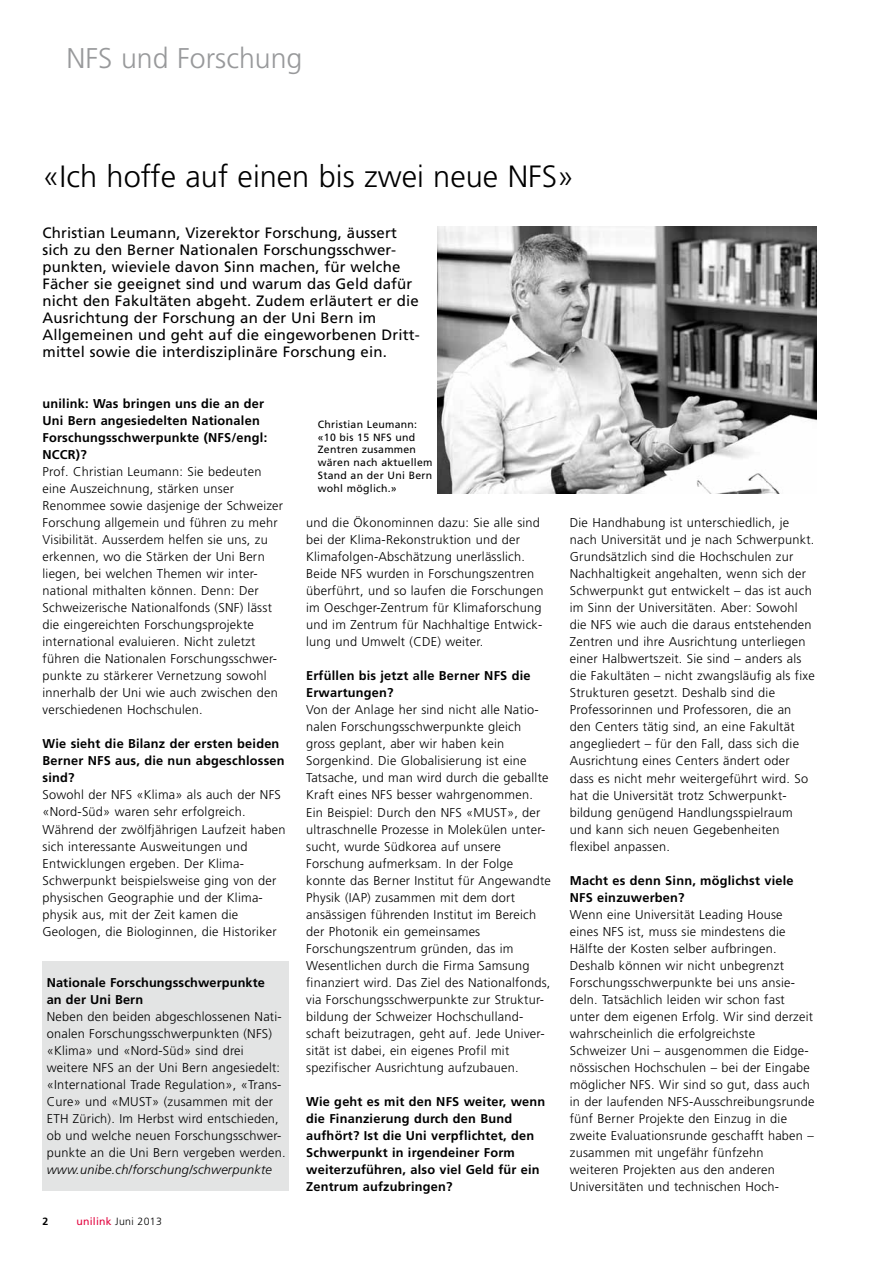
<style>
.page{position:relative;width:893px;height:1263px;background:#fff}
.page>*{position:absolute;margin:0;border:0;box-sizing:border-box;transform-origin:0 0}
.t1{font:300 30.75px "Frutiger";color:#000}
.t2{font:300 28.5px "Frutiger";color:#98999b}
.t3{font:15px/17px "Frutiger";letter-spacing:.01em;color:#000}
.t4{font:300 12.75px/17px "Frutiger";letter-spacing:.02em;color:#000}
.t5{font:700 12.75px/17px "Frutiger";letter-spacing:.015em;color:#000}
.t6{font:italic 300 12.75px "Frutiger";letter-spacing:.02em;color:#000}
.t7{font:10.5px/12.8px "Frutiger";letter-spacing:.025em;color:#000}
.t8{font:300 10.5px "Frutiger";letter-spacing:.03em;color:#000}
.t9{font:700 10.5px "Frutiger";color:#000}
.s1{font-weight:400;color:#e2003d}
</style>
<div class="page">
<div style="left:43px;top:961px;width:246px;height:230px;background:#e3e4e4"></div>
<img style="left:438px;top:227px;width:378px;height:266px">
<h2 class="t2" style="left:66px;top:42px;width:238px">NFS und Forschung</h2>
<h1 class="t1" style="left:43px;top:159px;width:533px">«Ich hoffe auf einen bis zwei neue NFS»</h1>
<p class="t3" style="left:43px;top:224px;width:379px">Christian Leumann, Vizerektor Forschung, äussert sich zu den Berner Nationalen Forschungsschwer&shy;punkten, wieviele davon Sinn machen, für welche Fächer sie geeignet sind und warum das Geld dafür nicht den Fakultäten abgeht. Zudem erläutert er die Ausrichtung der Forschung an der Uni Bern im Allgemeinen und geht auf die eingeworbenen Dritt&shy;mittel sowie die interdisziplinäre Forschung ein.</p>
<p class="t5" style="left:43px;top:395px;width:226px">unilink: Was bringen uns die an der<br>Uni Bern angesiedelten Nationalen<br>Forschungsschwerpunkte (NFS/engl:<br>NCCR)?</p>
<p class="t4" style="left:43px;top:464px;width:242px">Prof. Christian Leumann: Sie bedeuten eine Auszeichnung, stärken unser Renommee sowie dasjenige der Schweizer Forschung allgemein und führen zu mehr Visibilität. Ausserdem helfen sie uns, zu erkennen, wo die Stärken der Uni Bern liegen, bei welchen Themen wir inter&shy;national mithalten können. Denn: Der Schweizerische Nationalfonds (SNF) lässt die eingereichten Forschungsprojekte international evaluieren. Nicht zuletzt führen die Nationalen Forschungsschwer&shy;punkte zu stärkerer Vernetzung sowohl innerhalb der Uni wie auch zwischen den verschiedenen Hochschulen.</p>
<p class="t5" style="left:43px;top:736px;width:244px">Wie sieht die Bilanz der ersten beiden<br>Berner NFS aus, die nun abgeschlossen sind?</p>
<p class="t4" style="left:43px;top:787px;width:245px">Sowohl der NFS «Klima» als auch der NFS «Nord-Süd» waren sehr erfolgreich.<br>Während der zwölfjährigen Laufzeit haben sich interessante Ausweitungen und Entwicklungen ergeben. Der Klima-Schwerpunkt beispielsweise ging von der physischen Geographie und der Klima&shy;physik aus, mit der Zeit kamen die Geologen, die Biologinnen, die Historiker</p>
<p class="t5" style="left:47px;top:974px;width:220px">Nationale Forschungsschwerpunkte an der Uni Bern</p>
<p class="t4" style="left:47px;top:1008px;width:240px">Neben den beiden abgeschlossenen Nati&shy;onalen Forschungsschwerpunkten (NFS) «Klima» und «Nord-Süd» sind drei weitere NFS an der Uni Bern angesiedelt: «International Trade Regulation», «Trans-Cure» und «MUST» (zusammen mit der ETH Zürich). Im Herbst wird entschieden, ob und welche neuen Forschungsschwer&shy;punkte an die Uni Bern vergeben werden.</p>
<p class="t6" style="left:47px;top:1162px;width:227px">www.unibe.ch/forschung/schwerpunkte</p>
<p class="t9" style="left:43px;top:1215px;width:7px">2</p>
<p class="t8" style="left:77px;top:1215px;width:87px"><span class="s1">unilink</span> Juni 2013</p>
<p class="t7" style="left:318px;top:418px;width:116px">Christian Leumann: «10 bis 15 NFS und<br>Zentren zusammen wären nach aktuellem<br>Stand an der Uni Bern wohl möglich.»</p>
<p class="t4" style="left:306px;top:515px;width:239px">und die Ökonominnen dazu: Sie alle sind bei der Klima-Rekonstruktion und der Klimafolgen-Abschätzung unerlässlich.<br>Beide NFS wurden in Forschungszentren überführt, und so laufen die Forschungen im Oeschger-Zentrum für Klimaforschung und im Zentrum für Nachhaltige Entwick&shy;lung und Umwelt (CDE) weiter.</p>
<p class="t5" style="left:306px;top:667px;width:226px">Erfüllen bis jetzt alle Berner NFS die<br>Erwartungen?</p>
<p class="t4" style="left:306px;top:702px;width:246px">Von der Anlage her sind nicht alle Natio&shy;nalen Forschungsschwerpunkte gleich gross geplant, aber wir haben kein Sorgenkind. Die Globalisierung ist eine Tatsache, und man wird durch die geballte Kraft eines NFS besser wahrgenommen.<br>Ein Beispiel: Durch den NFS «MUST», der ultraschnelle Prozesse in Molekülen unter&shy;sucht, wurde Südkorea auf unsere Forschung aufmerksam. In der Folge konnte das Berner Institut für Angewandte Physik (IAP) zusammen mit dem dort ansässigen führenden Institut im Bereich der Photonik ein gemeinsames Forschungszentrum gründen, das im Wesentlichen durch die Firma Samsung finanziert wird. Das Ziel des Nationalfonds, via Forschungsschwerpunkte zur Struktur&shy;bildung der Schweizer Hochschulland&shy;schaft beizutragen, geht auf. Jede Univer&shy;sität ist dabei, ein eigenes Profil mit spezifischer Ausrichtung aufzubauen.</p>
<p class="t5" style="left:306px;top:1093px;width:241px">Wie geht es mit den NFS weiter, wenn die Finanzierung durch den Bund aufhört? Ist die Uni verpflichtet, den Schwerpunkt in irgendeiner Form weiterzuführen, also viel Geld für ein Zentrum aufzubringen?</p>
<p class="t4" style="left:570px;top:515px;width:246px">Die Handhabung ist unterschiedlich, je nach Universität und je nach Schwerpunkt.<br>Grundsätzlich sind die Hochschulen zur Nachhaltigkeit angehalten, wenn sich der Schwerpunkt gut entwickelt – das ist auch im Sinn der Universitäten. Aber: Sowohl die NFS wie auch die daraus entstehenden Zentren und ihre Ausrichtung unterliegen einer Halbwertszeit. Sie sind – anders als die Fakultäten – nicht zwangsläufig als fixe Strukturen gesetzt. Deshalb sind die Professorinnen und Professoren, die an den Centers tätig sind, an eine Fakultät angegliedert – für den Fall, dass sich die Ausrichtung eines Centers ändert oder dass es nicht mehr weitergeführt wird. So hat die Universität trotz Schwerpunkt&shy;bildung genügend Handlungsspielraum und kann sich neuen Gegebenheiten flexibel anpassen.</p>
<p class="t5" style="left:570px;top:872px;width:225px">Macht es denn Sinn, möglichst viele<br>NFS einzuwerben?</p>
<p class="t4" style="left:570px;top:906px;width:246px">Wenn eine Universität Leading House<br>eines NFS ist, muss sie mindestens die Hälfte der Kosten selber aufbringen.<br>Deshalb können wir nicht unbegrenzt Forschungsschwerpunkte bei uns ansie&shy;deln. Tatsächlich leiden wir schon fast unter dem eigenen Erfolg. Wir sind derzeit wahrscheinlich die erfolgreichste Schweizer Uni – ausgenommen die Eidge&shy;nössischen Hochschulen – bei der Eingabe möglicher NFS. Wir sind so gut, dass auch in der laufenden NFS-Ausschreibungsrunde fünf Berner Projekte den Einzug in die zweite Evaluationsrunde geschafft haben – zusammen mit ungefähr fünfzehn weiteren Projekten aus den anderen Universitäten und technischen Hoch-</p>
</div>
